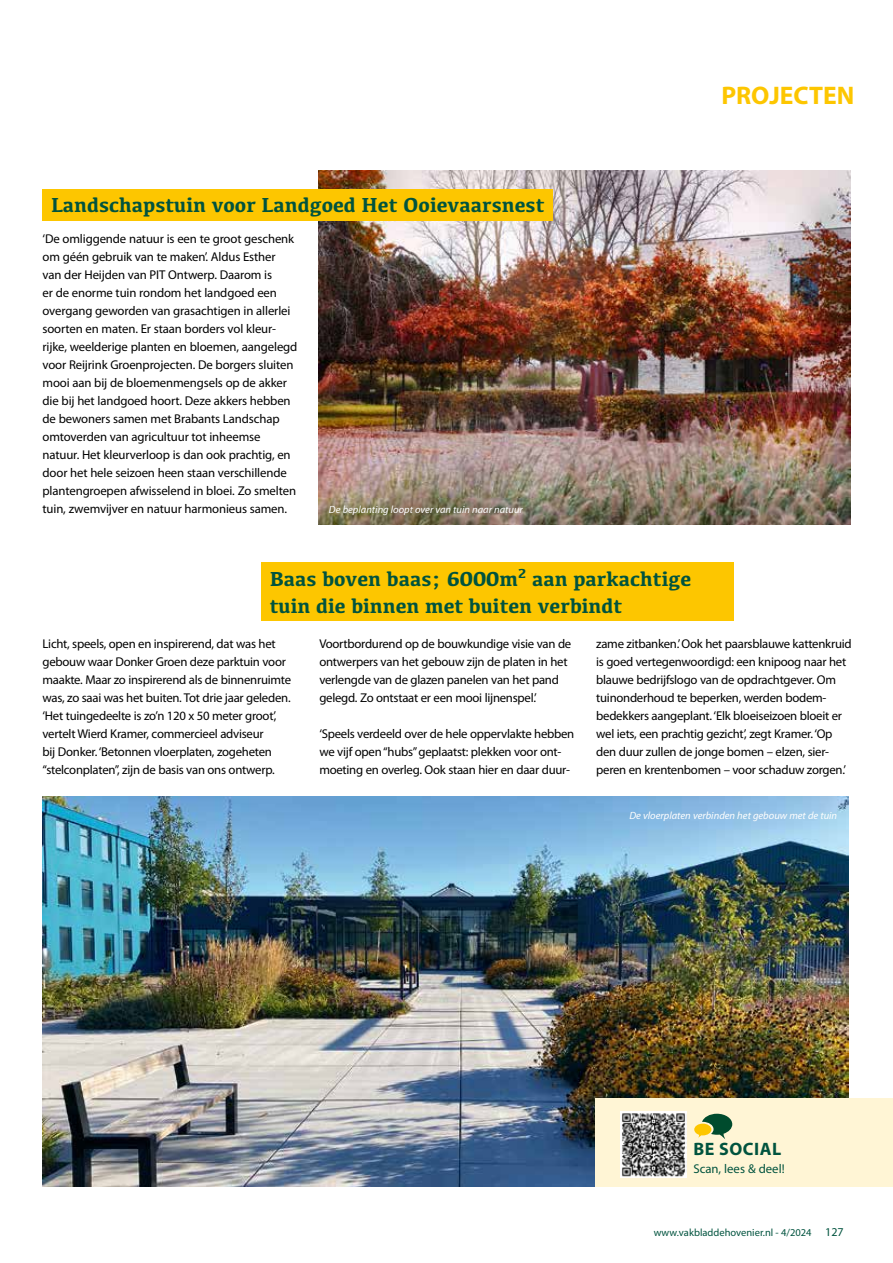
<style>
.page{position:relative;width:893px;height:1263px;background:#fff}
.page>*{position:absolute;margin:0;border:0;box-sizing:border-box;transform-origin:0 0}
.t1{font:700 25.5px "Myriad Pro";color:#fdc600}
.t2{font:700 21px/27px "Kefa";color:#00533e}
.t3{font:700 18px "Myriad Pro";letter-spacing:.03em;color:#00533e}
.t4{font:12.75px/18px "Myriad Pro";letter-spacing:-.02em;color:#000}
.t5{font:12.75px "Myriad Pro";color:#00533e}
.t6{font:italic 10.5px "Myriad Pro";color:#fff}
.t7{font:10.5px "Myriad Pro";color:#00533e}
.s1{font-size:12px}
</style>
<div class="page">
<img style="left:43px;top:797px;width:806px;height:389px">
<div style="left:261px;top:562px;width:473px;height:59px;background:#fdc600"></div>
<img style="left:319px;top:170px;width:531px;height:354px">
<div style="left:43px;top:189px;width:510px;height:32px;background:#fdc600"></div>
<div style="left:595px;top:1098px;width:298px;height:89px;background:#fff5d5"></div>
<img style="left:621px;top:1111px;width:65px;height:66px">
<svg style="left:694px;top:1114px;width:38px;height:25px"></svg>
<h1 class="t1" style="left:721px;top:79px;width:134px">PROJECTEN</h1>
<h2 class="t2" style="left:51px;top:190px;width:495px">Landschapstuin voor Landgoed Het Ooievaarsnest</h2>
<p class="t4" style="left:43px;top:230px;width:256px">‘De omliggende natuur is een te groot geschenk om géén gebruik van te maken’. Aldus Esther van der Heijden van PIT Ontwerp. Daarom is<br>er de enorme tuin rondom het landgoed een overgang geworden van grasachtigen in allerlei soorten en maten. Er staan borders vol kleur&shy;rijke, weelderige planten en bloemen, aangelegd voor Reijrink Groenprojecten. De borgers sluiten mooi aan bij de bloemenmengsels op de akker die bij het landgoed hoort. Deze akkers hebben de bewoners samen met Brabants Landschap omtoverden van agricultuur tot inheemse natuur. Het kleurverloop is dan ook prachtig, en door het hele seizoen heen staan verschillende plantengroepen afwisselend in bloei. Zo smelten tuin, zwemvijver en natuur harmonieus samen.</p>
<p class="t6" style="left:329px;top:503px;width:196px">De beplanting loopt over van tuin naar natuur</p>
<h2 class="t2" style="left:270px;top:564px;width:423px">Baas boven baas; 6000m<sup>2</sup> aan parkachtige tuin die binnen met buiten verbindt</h2>
<p class="t4" style="left:43px;top:635px;width:250px">Licht, speels, open en inspirerend, dat was het gebouw waar Donker Groen deze parktuin voor maakte. Maar zo inspirerend als de binnenruimte was, zo saai was het buiten. Tot drie jaar geleden. ‘Het tuingedeelte is zo’n 120 x 50 meter groot’, vertelt Wierd Kramer, commercieel adviseur<br>bij Donker. ‘Betonnen vloerplaten, zogeheten “stelconplaten”, zijn de basis van ons ontwerp.</p>
<p class="t4" style="left:319px;top:635px;width:253px">Voortbordurend op de bouwkundige visie van de ontwerpers van het gebouw zijn de platen in het verlengde van de glazen panelen van het pand gelegd. Zo ontstaat er een mooi lijnenspel.’</p>
<p class="t4" style="left:319px;top:725px;width:256px">‘Speels verdeeld over de hele oppervlakte hebben we vijf open “hubs” geplaatst: plekken voor ont&shy;moeting en overleg. Ook staan hier en daar duur-</p>
<p class="t4" style="left:596px;top:635px;width:257px">zame zitbanken.’ Ook het paarsblauwe kattenkruid is goed vertegenwoordigd: een knipoog naar het blauwe bedrijfslogo van de opdrachtgever. Om tuinonderhoud te beperken, werden bodem&shy;bedekkers aangeplant. ‘Elk bloeiseizoen bloeit er wel iets, een prachtig gezicht’, zegt Kramer. ‘Op den duur zullen de jonge bomen – elzen, sier&shy;peren en krentenbomen – voor schaduw zorgen.’</p>
<p class="t6" style="left:629px;top:809px;width:209px">De vloerplaten verbinden het gebouw met de tuin</p>
<h3 class="t3" style="left:693px;top:1137px;width:89px">BE SOCIAL</h3>
<p class="t5" style="left:693px;top:1161px;width:93px">Scan, lees &amp; deel!</p>
<p class="t7" style="left:654px;top:1226px;width:191px">www.vakbladdehovenier.nl - 4/2024 <span class="s1">127</span></p>
</div>
